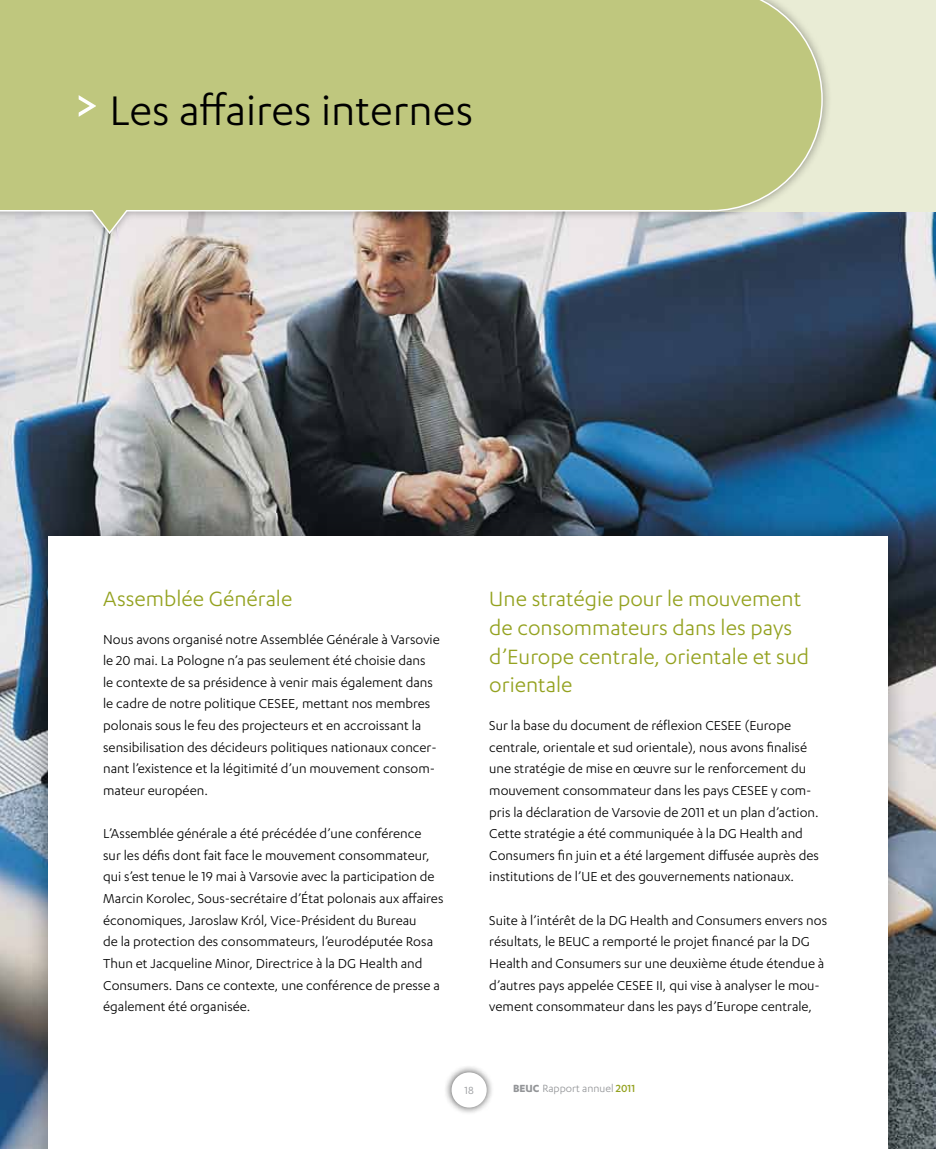
<style>
.page{position:relative;width:936px;height:1149px;background:#fff}
.page>*{position:absolute;margin:0;border:0;box-sizing:border-box;transform-origin:0 0}
.t1{font:48px "Karbon";color:#000}
.t2{font:24px/28.8px "Karbon";color:#94a220}
.t3{font:15px/21.6px "Karbon";color:#000}
.t4{font:12px "Karbon";color:#939598}
.s1{font-size:64.5px;color:#fff}
.s2{font-weight:700}
.s3{font-weight:500;color:#94a220}
</style>
<div class="page">
<img style="left:0;top:212px;width:935px;height:936px">
<div style="left:24px;top:512px;width:887px;height:636px;background:#000;opacity:.35"></div>
<div style="left:48px;top:536px;width:839px;height:612px;background:#fff"></div>
<div style="left:636px;top:0;width:299px;height:212px;background:#e9ecd5"></div>
<div style="left:0;top:0;width:831px;height:242px;background:#000;opacity:.35"></div>
<svg style="left:0;top:0;width:823px;height:235px"></svg>
<div style="left:444px;top:1064px;width:50px;height:51px;background:#000;opacity:.75"></div>
<div style="left:451px;top:1071px;width:35px;height:36px;background:#fff;border-radius:50%"></div>
<h1 class="t1" style="left:76px;top:84px;width:398px"><span class="s1">&gt;</span> Les affaires internes</h1>
<h2 class="t2" style="left:103px;top:583px;width:191px">Assemblée Générale</h2>
<p class="t3" style="left:103px;top:627px;width:338px">Nous avons organisé notre Assemblée Générale à Varsovie le 20 mai. La Pologne n’a pas seulement été choisie dans<br>le contexte de sa présidence à venir mais également dans le cadre de notre politique CESEE, mettant nos membres polonais sous le feu des projecteurs et en accroissant la sensibilisation des décideurs politiques nationaux concer&shy;nant l’existence et la légitimité d’un mouvement consom&shy;mateur européen.</p>
<p class="t3" style="left:103px;top:822px;width:342px">L’Assemblée générale a été précédée d’une conférence<br>sur les défis dont fait face le mouvement consommateur, qui s’est tenue le 19 mai à Varsovie avec la participation de Marcin Korolec, Sous-secrétaire d’État polonais aux affaires économiques, Jaroslaw Król, Vice-Président du Bureau<br>de la protection des consommateurs, l’eurodéputée Rosa Thun et Jacqueline Minor, Directrice à la DG Health and Consumers. Dans ce contexte, une conférence de presse a également été organisée.</p>
<h2 class="t2" style="left:489px;top:583px;width:321px">Une stratégie pour le mouvement de consommateurs dans les pays d’Europe centrale, orientale et sud orientale</h2>
<p class="t3" style="left:489px;top:714px;width:331px">Sur la base du document de réflexion CESEE (Europe centrale, orientale et sud orientale), nous avons finalisé une stratégie de mise en œuvre sur le renforcement du mouvement consommateur dans les pays CESEE y com&shy;pris la déclaration de Varsovie de 2011 et un plan d’action.<br>Cette stratégie a été communiquée à la DG Health and Consumers fin juin et a été largement diffusée auprès des institutions de l’UE et des gouvernements nationaux.</p>
<p class="t3" style="left:489px;top:908px;width:339px">Suite à l’intérêt de la DG Health and Consumers envers nos résultats, le BEUC a remporté le projet financé par la DG Health and Consumers sur une deuxième étude étendue à d’autres pays appelée CESEE II, qui vise à analyser le mou&shy;vement consommateur dans les pays d’Europe centrale,</p>
<p class="t4" style="left:464px;top:1083px;width:11px">18</p>
<p class="t4" style="left:513px;top:1080px;width:124px"><span class="s2">BEUC</span> Rapport annuel <span class="s3">2011</span></p>
</div>
